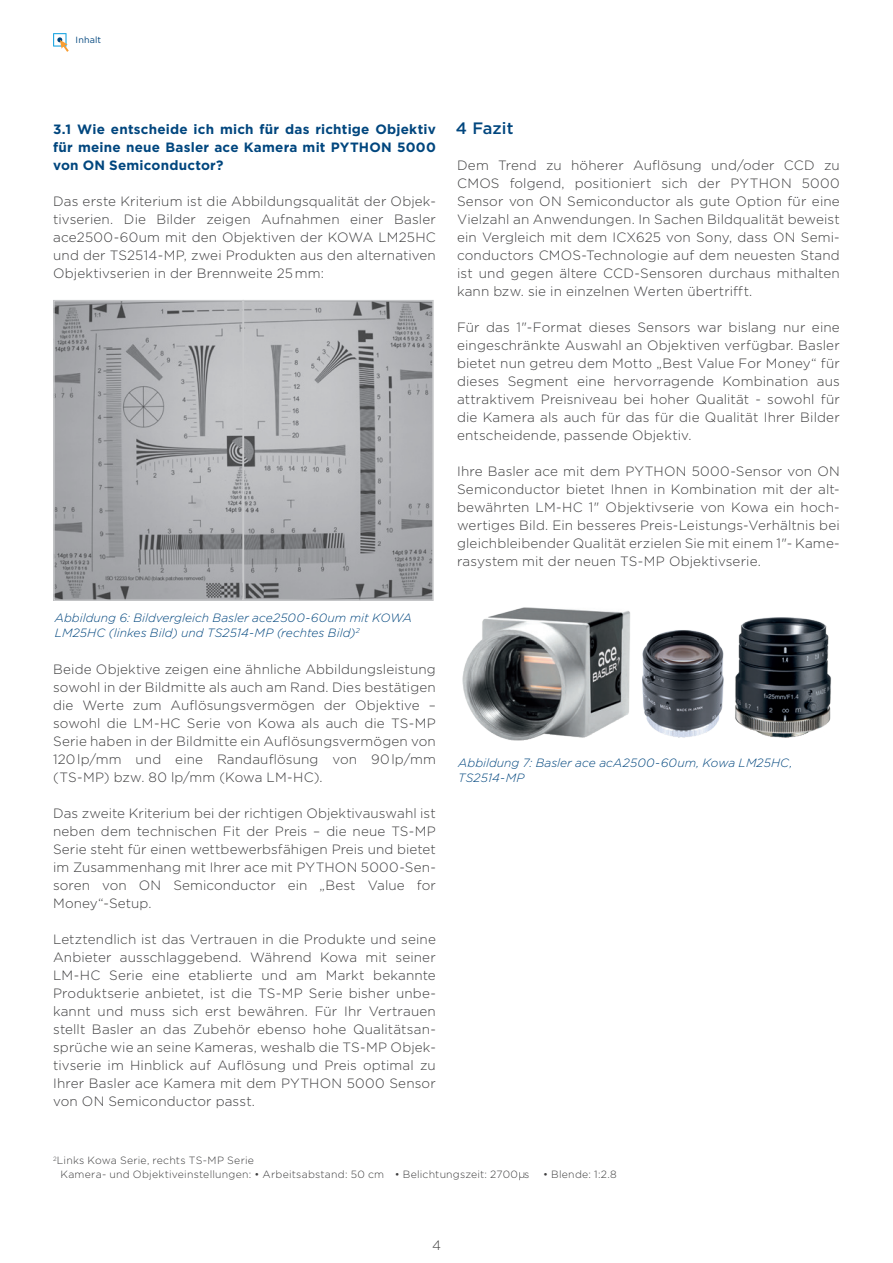
<style>
.page{position:relative;width:893px;height:1263px;background:#fff}
.page>*{position:absolute;margin:0;border:0;box-sizing:border-box;transform-origin:0 0}
.t1{font:500 16.5px "Gotham";color:#00467e}
.t2{font:300 13.5px/18px "Gotham";letter-spacing:.01em;color:#3e3e3f;text-align:justify}
.t3{font:700 13.5px/18px "Gotham";letter-spacing:.015em;color:#00467e;text-align:justify}
.t4{font:italic 300 12px/15px "Gotham";letter-spacing:.005em;color:#00467e}
.t5{font:300 10.5px/13.5px "Gotham";letter-spacing:.02em;color:#3e3e3f}
.t6{font:9px "Gotham";letter-spacing:.02em;color:#00467e}
</style>
<div class="page">
<img style="left:56px;top:303px;width:185px;height:295px">
<div style="left:53px;top:300px;width:191px;height:301px;border:2px solid #c7c8ca"></div>
<svg style="left:246px;top:303px;width:185px;height:295px;background:#a9aaad"></svg>
<div style="left:243px;top:300px;width:191px;height:301px;border:2px solid #c7c8ca"></div>
<svg style="left:519px;top:1172px;width:5px;height:8px"></svg>
<img style="left:462px;top:607px;width:369px;height:134px">
<svg style="left:53px;top:33px;width:16px;height:19px"></svg>
<p class="t6" style="left:76px;top:34px;width:27px">Inhalt</p>
<p class="t3" style="left:53px;top:120px;width:384px">3.1 Wie entscheide ich mich für das richtige Objektiv für meine neue Basler ace Kamera mit PYTHON 5000 von ON Semiconductor?</p>
<p class="t2" style="left:53px;top:192px;width:384px">Das erste Kriterium ist die Abbildungsqualität der Objek&shy;tivserien. Die Bilder zeigen Aufnahmen einer Basler ace2500-60um mit den Objektiven der KOWA LM25HC und der TS2514-MP, zwei Produkten aus den alternativen Objektivserien in der Brennweite 25 mm:</p>
<p class="t4" style="left:55px;top:610px;width:359px">Abbildung 6: Bildvergleich Basler ace2500-60um mit KOWA<br>LM25HC (linkes Bild) und TS2514-MP (rechtes Bild)<sup>2</sup></p>
<p class="t2" style="left:53px;top:660px;width:384px">Beide Objektive zeigen eine ähnliche Abbildungsleistung sowohl in der Bildmitte als auch am Rand. Dies bestätigen die Werte zum Auflösungsvermögen der Objektive – sowohl die LM-HC Serie von Kowa als auch die TS-MP Serie haben in der Bildmitte ein Auflösungsvermögen von 120 lp/mm und eine Randauflösung von 90 lp/mm (TS-MP) bzw. 80 lp/mm (Kowa LM-HC).</p>
<p class="t2" style="left:53px;top:804px;width:384px">Das zweite Kriterium bei der richtigen Objektivauswahl ist neben dem technischen Fit der Preis – die neue TS-MP Serie steht für einen wettbewerbsfähigen Preis und bietet im Zusammenhang mit Ihrer ace mit PYTHON 5000-Sen&shy;soren von ON Semiconductor ein „Best Value for Money“-Setup.</p>
<p class="t2" style="left:53px;top:930px;width:384px">Letztendlich ist das Vertrauen in die Produkte und seine Anbieter ausschlaggebend. Während Kowa mit seiner LM-HC Serie eine etablierte und am Markt bekannte Produktserie anbietet, ist die TS-MP Serie bisher unbe&shy;kannt und muss sich erst bewähren. Für Ihr Vertrauen stellt Basler an das Zubehör ebenso hohe Qualitätsan&shy;sprüche wie an seine Kameras, weshalb die TS-MP Objek&shy;tivserie im Hinblick auf Auflösung und Preis optimal zu Ihrer Basler ace Kamera mit dem PYTHON 5000 Sensor von ON Semiconductor passt.</p>
<p class="t1" style="left:456px;top:117px;width:59px">4 Fazit</p>
<p class="t2" style="left:457px;top:156px;width:384px">Dem Trend zu höherer Auflösung und/oder CCD zu CMOS folgend, positioniert sich der PYTHON 5000<br>Sensor von ON Semiconductor als gute Option für eine Vielzahl an Anwendungen. In Sachen Bildqualität beweist ein Vergleich mit dem ICX625 von Sony, dass ON Semi&shy;conductors CMOS-Technologie auf dem neuesten Stand ist und gegen ältere CCD-Sensoren durchaus mithalten kann bzw. sie in einzelnen Werten übertrifft.</p>
<p class="t2" style="left:457px;top:318px;width:384px">Für das 1"-Format dieses Sensors war bislang nur eine eingeschränkte Auswahl an Objektiven verfügbar. Basler bietet nun getreu dem Motto „Best Value For Money“ für dieses Segment eine hervorragende Kombination aus attraktivem Preisniveau bei hoher Qualität - sowohl für die Kamera als auch für das für die Qualität Ihrer Bilder entscheidende, passende Objektiv.</p>
<p class="t2" style="left:457px;top:462px;width:384px">Ihre Basler ace mit dem PYTHON 5000-Sensor von ON Semiconductor bietet Ihnen in Kombination mit der alt&shy;bewährten LM-HC 1" Objektivserie von Kowa ein hoch&shy;wertiges Bild. Ein besseres Preis-Leistungs-Verhältnis bei gleichbleibender Qualität erzielen Sie mit einem 1"- Kame&shy;rasystem mit der neuen TS-MP Objektivserie.</p>
<p class="t4" style="left:458px;top:755px;width:336px">Abbildung 7: Basler ace acA2500-60um, Kowa LM25HC,<br>TS2514-MP</p>
<p class="t5" style="left:61px;top:1154px;width:470px;text-indent:-7px"><sup>2</sup>Links Kowa Serie, rechts TS-MP Serie<br>Kamera- und Objektiveinstellungen: • Arbeitsabstand: 50 cm • Belichtungszeit: 2700 s</p>
<p class="t5" style="left:543px;top:1167px;width:75px">• Blende: 1:2.8</p>
<p class="t2" style="left:432px;top:1236px;width:10px">4</p>
</div>
